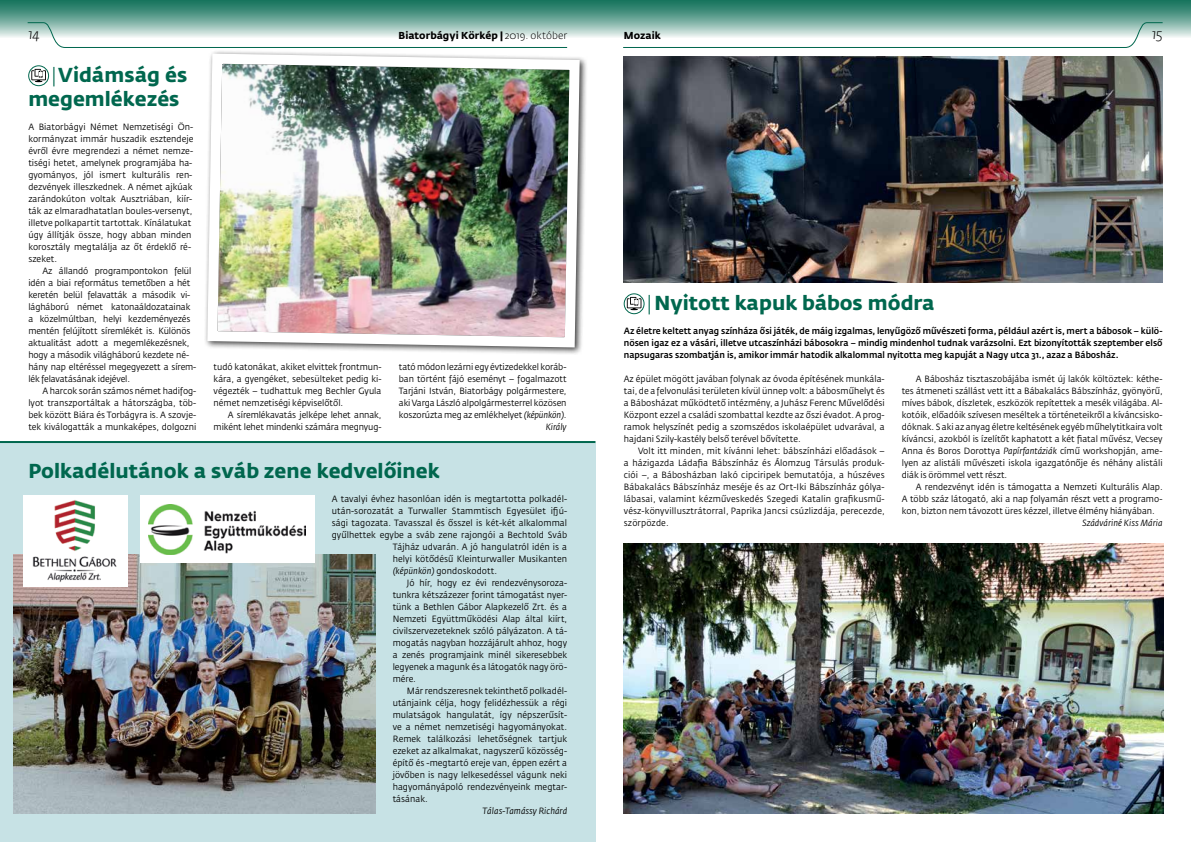
<style>
.page{position:relative;width:1191px;height:842px;background:#fff}
.page>*{position:absolute;margin:0;border:0;box-sizing:border-box;transform-origin:0 0}
.t1{font:700 20px/24px "Fedra Sans Std";color:#00674e}
.t2{font:italic 300 14px "Fedra Sans Std";color:#000}
.t3{font:700 10px "Fedra Sans Std";letter-spacing:.005em;color:#000}
.t4{font:9px/12px "Fedra Sans Std";color:#000;text-align:justify;scale:.95 1}
.t5{font:500 9px/12px "Fedra Sans Std";color:#000;text-align:justify;scale:.95 1}
.t6{font:italic 9px "Fedra Sans Std";letter-spacing:.005em;color:#000;scale:.95 1}
.s1{font-weight:300}
.s2{font-style:italic}
</style>
<div class="page">
<div style="left:0;top:443px;width:595px;height:399px;background:#c7e2e5"></div>
<svg style="left:0;top:0;width:1191px;height:37px"></svg>
<svg style="left:27px;top:22px;width:541px;height:26px"></svg>
<svg style="left:622px;top:22px;width:541px;height:26px"></svg>
<hr style="left:0;top:441px;width:595px;height:2px;background:#00674e">
<svg style="left:31px;top:68px;width:15px;height:15px"></svg>
<div style="left:28px;top:65px;width:21px;height:21px;border:1px solid #00674e;border-radius:50%"></div>
<img style="left:205px;top:51px;width:380px;height:301px">
<img style="left:13px;top:554px;width:363px;height:259px">
<img style="left:23px;top:495px;width:104px;height:92px">
<div style="left:140px;top:495px;width:175px;height:68px;background:#fff"></div>
<img style="left:149px;top:505px;width:156px;height:49px">
<svg style="left:627px;top:296px;width:14px;height:15px"></svg>
<div style="left:624px;top:293px;width:20px;height:21px;border:1px solid #00674e;border-radius:50%"></div>
<img style="left:624px;top:543px;width:539px;height:270px">
<img style="left:624px;top:57px;width:538px;height:226px">
<h2 class="t2" style="left:28px;top:26px;width:13px">14</h2>
<p class="t3" style="left:398px;top:30px;width:170px">Biatorbágyi Körkép | <span class="s1">2019. október</span></p>
<p class="t3" style="left:624px;top:30px;width:38px">Mozaik</p>
<h2 class="t2" style="left:1152px;top:26px;width:12px">15</h2>
<h1 class="t1" style="left:28px;top:63px;width:160px;text-indent:23px"><span class="s1">|</span>Vidámság és megemlékezés</h1>
<p class="t4" style="left:28px;top:121px;width:175px;text-align:left">A Biatorbágyi Német Nemzetiségi Ön&shy;kormányzat immár huszadik esztendeje évről évre megrendezi a német nemze&shy;tiségi hetet, amelynek programjába ha&shy;gyományos, jól ismert kulturális ren&shy;dezvények illeszkednek. A német ajkúak zarándokúton voltak Ausztriában, kiír&shy;ták az elmaradhatatlan boules-versenyt, illetve polkapartit tartottak. Kínálatukat úgy állítják össze, hogy abban minden korosztály megtalálja az őt érdeklő ré&shy;szeket.</p>
<p class="t4" style="left:28px;top:265px;width:178px;text-align:left;text-indent:14px">Az állandó programpontokon felül idén a biai református temetőben a hét keretén belül felavatták a második vi&shy;lágháború német katonaáldozatainak a közelmúltban, helyi kezdeményezés mentén felújított síremlékét is. Különös aktualitást adott a megemlékezésnek, hogy a második világháború kezdete né&shy;hány nap eltéréssel megegyezett a sírem&shy;lék felavatásának idejével.</p>
<p class="t4" style="left:28px;top:385px;width:178px;text-indent:14px">A harcok során számos német hadifog&shy;lyot transzportáltak a hátországba, töb&shy;bek között Biára és Torbágyra is. A szovje&shy;tek kiválogatták a munkaképes, dolgozni</p>
<h1 class="t1" style="left:647px;top:291px;width:289px"><span class="s1">|</span>Nyitott kapuk bábos módra</h1>
<p class="t5" style="left:624px;top:325px;width:568px">Az életre keltett anyag színháza ősi játék, de máig izgalmas, lenyűgöző művészeti forma, például azért is, mert a bábosok – külö&shy;nösen igaz ez a vásári, illetve utcaszínházi bábosokra – mindig mindenhol tudnak varázsolni. Ezt bizonyították szeptember első napsugaras szombatján is, amikor immár hatodik alkalommal nyitotta meg kapuját a Nagy utca 31., azaz a Bábosház.</p>
<p class="t4" style="left:624px;top:373px;width:276px">Az épület mögött javában folynak az óvoda építésének munkála&shy;tai, de a felvonulási területen kívül ünnep volt: a bábosműhelyt és a Bábosházat működtető intézmény, a Juhász Ferenc Művelődési Központ ezzel a családi szombattal kezdte az őszi évadot. A prog&shy;ramok helyszínét pedig a szomszédos iskolaépület udvarával, a hajdani Szily-kastély belső terével bővítette.</p>
<p class="t4" style="left:624px;top:445px;width:276px;text-indent:14px">Volt itt minden, mit kívánni lehet: bábszínházi előadások – a házigazda Ládafia Bábszínház és Álomzug Társulás produk&shy;ciói –, a Bábosházban lakó cipciripek bemutatója, a húszéves Bábakalács Bábszínház meséje és az Ort-Iki Bábszínház gólya&shy;lábasai, valamint kézműveskedés Szegedi Katalin grafikusmű&shy;vész-könyvillusztrátorral, Paprika Jancsi csúzlizdája, perecezde, szörpözde.</p>
<p class="t4" style="left:214px;top:361px;width:178px">tudó katonákat, akiket elvittek frontmun&shy;kára, a gyengéket, sebesülteket pedig ki&shy;végezték – tudhattuk meg Bechler Gyula német nemzetiségi képviselőtől.</p>
<p class="t4" style="left:214px;top:409px;width:178px;text-align:right">A síremlékavatás jelképe lehet annak, miként lehet mindenki számára megnyug-</p>
<p class="t4" style="left:399px;top:361px;width:178px;text-align:right">tató módon lezárni egy évtizedekkel koráb&shy;ban történt fájó eseményt – fogalmazott Tarjáni István, Biatorbágy polgármestere, aki Varga László alpolgármesterrel közösen koszorúzta meg az emlékhelyet <span class="s2">(képünkön).<br>Király</span></p>
<h1 class="t1" style="left:28px;top:459px;width:413px">Polkadélutánok a sváb zene kedvelőinek</h1>
<p class="t4" style="left:332px;top:493px;width:249px">A tavalyi évhez hasonlóan idén is megtartotta polkadél-</p>
<p class="t4" style="left:332px;top:505px;width:249px">után-sorozatát a Turwaller Stammtisch Egyesület ifjú-</p>
<p class="t4" style="left:332px;top:517px;width:249px">sági tagozata. Tavasszal és ősszel is két-két alkalommal</p>
<p class="t4" style="left:332px;top:529px;width:249px">gyűlhettek egybe a sváb zene rajongói a Bechtold Sváb</p>
<p class="t4" style="left:393px;top:541px;width:185px">Tájház udvarán. A jó hangulatról idén is a</p>
<p class="t4" style="left:393px;top:553px;width:185px">helyi kötődésű Kleinturwaller Musikanten</p>
<p class="t4" style="left:393px;top:565px;width:111px"><span class="s2">(képünkön)</span> gondoskodott.</p>
<p class="t4" style="left:407px;top:577px;width:170px">Jó hír, hogy ez évi rendezvénysoroza-</p>
<p class="t4" style="left:393px;top:589px;width:185px">tunkra kétszázezer forint támogatást nyer-</p>
<p class="t4" style="left:393px;top:601px;width:185px">tünk a Bethlen Gábor Alapkezelő Zrt. és a</p>
<p class="t4" style="left:393px;top:613px;width:185px">Nemzeti Együttműködési Alap által kiírt,</p>
<p class="t4" style="left:393px;top:625px;width:185px">civilszervezeteknek szóló pályázaton. A tá-</p>
<p class="t4" style="left:393px;top:637px;width:185px">mogatás nagyban hozzájárult ahhoz, hogy</p>
<p class="t4" style="left:393px;top:649px;width:185px">a zenés programjaink minél sikeresebbek</p>
<p class="t4" style="left:393px;top:661px;width:185px">legyenek a magunk és a látogatók nagy örö-</p>
<p class="t4" style="left:393px;top:673px;width:26px">mére.</p>
<p class="t4" style="left:407px;top:685px;width:170px">Már rendszeresnek tekinthető polkadél-</p>
<p class="t4" style="left:393px;top:697px;width:185px">utánjaink célja, hogy felidézhessük a régi</p>
<p class="t4" style="left:393px;top:709px;width:185px">mulatságok hangulatát, így népszerűsít-</p>
<p class="t4" style="left:393px;top:721px;width:185px">ve a német nemzetiségi hagyományokat.</p>
<p class="t4" style="left:393px;top:733px;width:185px">Remek találkozási lehetőségnek tartjuk</p>
<p class="t4" style="left:393px;top:745px;width:185px">ezeket az alkalmakat, nagyszerű közösség-</p>
<p class="t4" style="left:393px;top:757px;width:185px">építő és -megtartó ereje van, éppen ezért a</p>
<p class="t4" style="left:393px;top:769px;width:185px">jövőben is nagy lelkesedéssel vágunk neki</p>
<p class="t4" style="left:393px;top:781px;width:185px">hagyományápoló rendezvényeink megtar-</p>
<p class="t4" style="left:393px;top:793px;width:38px">tásának.</p>
<p class="t6" style="left:482px;top:805px;width:91px">Tálas-Tamássy Richárd</p>
<p class="t4" style="left:901px;top:373px;width:276px;text-indent:14px">A Bábosház tisztaszobájába ismét új lakók költöztek: kéthe&shy;tes átmeneti szállást vett itt a Bábakalács Bábszínház, gyönyörű, míves bábok, díszletek, eszközök repítettek a mesék világába. Al&shy;kotóik, előadóik szívesen meséltek a történeteikről a kíváncsisko&shy;dóknak. S aki az anyag életre keltésének egyéb műhelytitkaira volt kíváncsi, azokból is ízelítőt kaphatott a két fiatal művész, Vecsey Anna és Boros Dorottya <span class="s2">Papírfantáziák</span> című workshopján, ame&shy;lyen az alistáli művészeti iskola igazgatónője és néhány alistáli diák is örömmel vett részt.</p>
<p class="t4" style="left:901px;top:481px;width:276px;text-indent:14px">A rendezvényt idén is támogatta a Nemzeti Kulturális Alap.<br>A több száz látogató, aki a nap folyamán részt vett a programo&shy;kon, bizton nem távozott üres kézzel, illetve élmény hiányában.</p>
<p class="t6" style="left:1082px;top:517px;width:86px">Szádváriné Kiss Mária</p>
</div>
